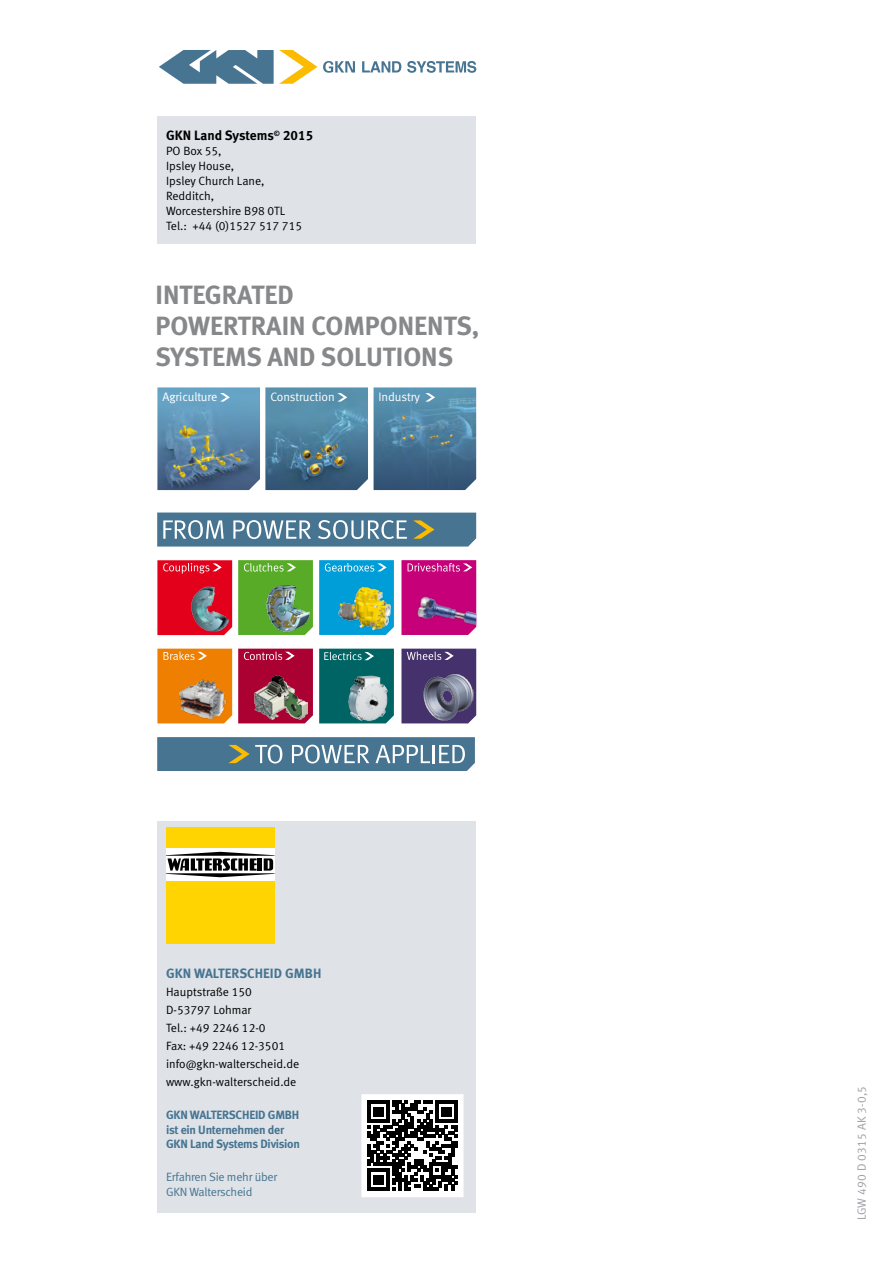
<style>
.page{position:relative;width:893px;height:1263px;background:#fff}
.page>*{position:absolute;margin:0;border:0;box-sizing:border-box;transform-origin:0 0}
.t1{font:26.4px/31px "Meta Bold LF";color:#87888a}
.t2{font:13.5px "Meta Bold LF";color:#467491}
.t3{font:13.5px "Meta Bold LF";color:#000}
.t4{font:12.3px "Meta Normal LF";letter-spacing:-.01em;color:#fff}
.t5{font:12px/18px "Meta Normal LF";color:#000}
.t6{font:12px/14.7px "Meta Bold LF";letter-spacing:-.02em;color:#467491}
.t7{font:12px/14.7px "Meta Normal LF";letter-spacing:-.02em;color:#467491}
.t8{font:12px "Meta Normal LF";letter-spacing:.015em;color:#9ea1a7}
</style>
<div class="page">
<div style="left:158px;top:822px;width:318px;height:391px;background:#dfe3e8"></div>
<div style="left:362px;top:1095px;width:101px;height:101px;background:#fff"></div>
<svg style="left:368px;top:1101px;width:89px;height:89px"></svg>
<div style="left:361px;top:1094px;width:102px;height:103px;border:1px solid #fff"></div>
<div style="left:157px;top:116px;width:319px;height:127px;background:#dfe3e8"></div>
<div style="left:166px;top:838px;width:109px;height:105px;background:#fff"></div>
<svg style="left:166px;top:852px;width:109px;height:25px"></svg>
<div style="left:166px;top:827px;width:109px;height:21px;background:#ffd400"></div>
<div style="left:166px;top:881px;width:109px;height:62px;background:#ffd400"></div>
<svg style="left:159px;top:50px;width:158px;height:34px"></svg>
<svg style="left:323px;top:61px;width:32px;height:12px"></svg>
<svg style="left:362px;top:61px;width:39px;height:11px"></svg>
<svg style="left:407px;top:61px;width:69px;height:12px"></svg>
<svg style="left:157px;top:512px;width:319px;height:34px;background:#64899f"></svg>
<svg style="left:157px;top:737px;width:318px;height:34px;background:#5d859b"></svg>
<svg style="left:401px;top:649px;width:75px;height:74px;background:#5b4f7b"></svg>
<svg style="left:238px;top:649px;width:75px;height:74px;background:#a32d4c"></svg>
<svg style="left:157px;top:649px;width:75px;height:74px;background:#da8628"></svg>
<img style="left:238px;top:560px;width:75px;height:75px">
<svg style="left:401px;top:560px;width:75px;height:75px;background:#bd1982"></svg>
<img style="left:319px;top:560px;width:75px;height:75px">
<svg style="left:157px;top:560px;width:75px;height:75px;background:#cd2238"></svg>
<img style="left:157px;top:387px;width:103px;height:103px">
<img style="left:265px;top:387px;width:103px;height:103px">
<img style="left:374px;top:387px;width:102px;height:103px">
<svg style="left:220px;top:393px;width:10px;height:9px"></svg>
<svg style="left:337px;top:393px;width:10px;height:9px"></svg>
<svg style="left:425px;top:393px;width:10px;height:9px"></svg>
<svg style="left:319px;top:649px;width:75px;height:74px;background:#378081"></svg>
<p class="t3" style="left:166px;top:127px;width:149px">GKN LAND SYSTEMS<sup>©</sup> 2015</p>
<p class="t5" style="left:166px;top:143px;width:138px;line-height:15px">PO Box 55,<br>Ipsley House,<br>Ipsley Church Lane,<br>Redditch,<br>Worcestershire B98 0TL<br>Tel.: +44 (0)1527 517 715</p>
<h1 class="t1" style="left:155px;top:279px;width:51px">INTEGRATED<br>POWER</h1>
<h1 class="t1" style="left:238px;top:310px;width:27px">TRAIN</h1>
<h1 class="t1" style="left:312px;top:310px;width:102px">COMPONENTS</h1>
<h1 class="t1" style="left:472px;top:310px;width:9px">,</h1>
<h1 class="t1" style="left:155px;top:341px;width:45px">SYSTEMS</h1>
<h1 class="t1" style="left:267px;top:341px;width:17px">AND</h1>
<h1 class="t1" style="left:321px;top:341px;width:46px">SOLUTI</h1>
<h1 class="t1" style="left:403px;top:341px;width:34px">ONS</h1>
<p class="t4" style="left:163px;top:390px;width:56px">Agriculture</p>
<p class="t4" style="left:270px;top:390px;width:66px">Construction</p>
<p class="t4" style="left:379px;top:390px;width:43px">Industry</p>
<p class="t2" style="left:166px;top:965px;width:157px">GKN WALTERSCHEID GMBH</p>
<p class="t5" style="left:166px;top:983px;width:135px">Hauptstraße 150<br>D-53797 Lohmar<br>Tel.: +49 2246 12-0<br>Fax: +49 2246 12-3501 info@gkn-walterscheid.de www.gkn-walterscheid.de</p>
<p class="t6" style="left:166px;top:1107px;width:135px">GKN WALTERSCHEID GMBH<br>IST EIN UNTERNEHMEN DER<br>GKN LAND SYSTEMS DIVISION</p>
<p class="t7" style="left:166px;top:1169px;width:113px">Erfahren Sie mehr über<br>GKN Walterscheid</p>
<p class="t8" style="left:855px;top:1220px;width:136px;rotate:-90deg">LGW 490 D 0315 AK 3-0,5</p>
</div>
